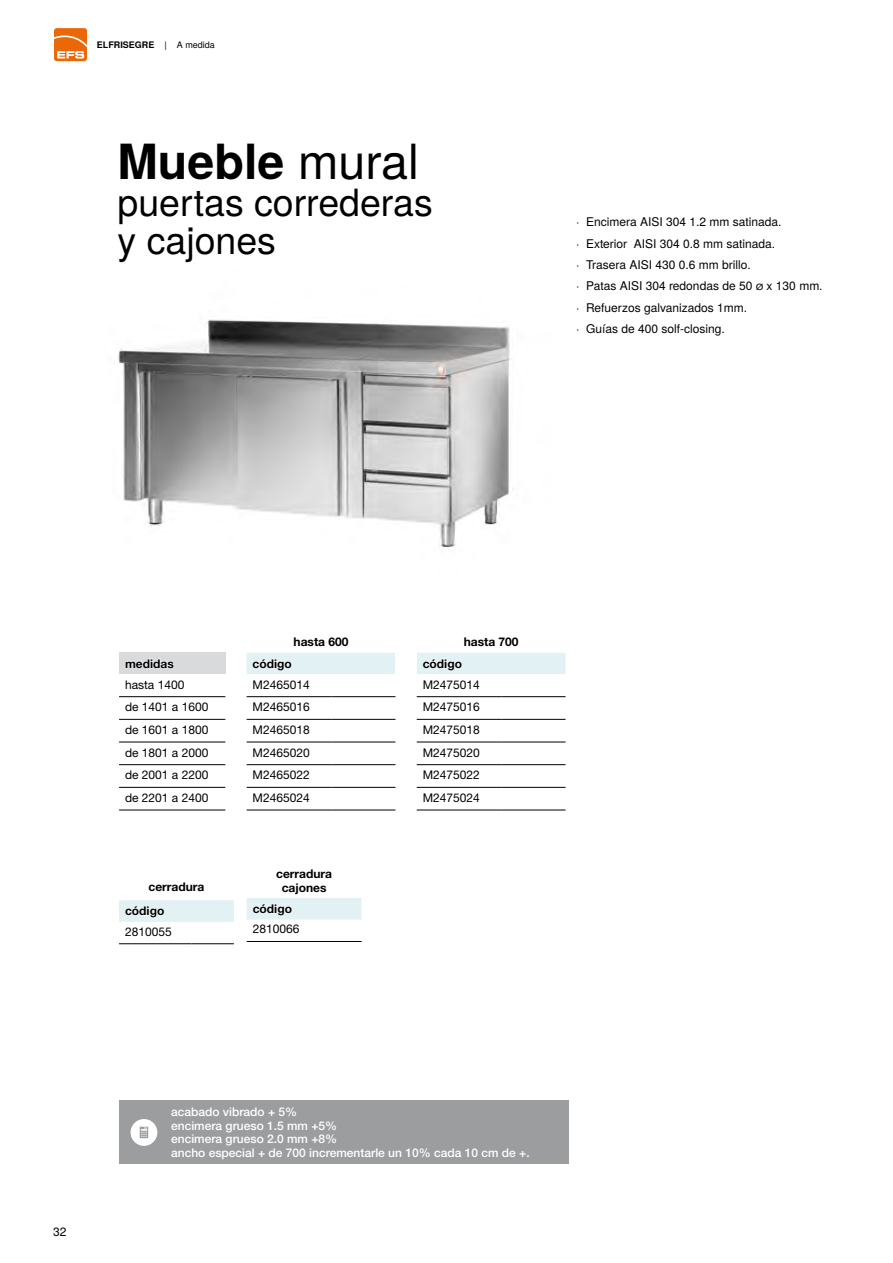
<style>
.page{position:relative;width:893px;height:1263px;background:#fff}
.page>*{position:absolute;margin:0;border:0;box-sizing:border-box;transform-origin:0 0}
.t1{font:700 48.45px "Te X Gyre Heros";color:#000}
.t2{font:37.5px/37.5px "Te X Gyre Heros";color:#000}
.t3{font:12px "Helvetica Neue LT Std";color:#000}
.t4{font:12px/21.5px "Te X Gyre Heros";color:#000}
.t5{font:500 12px/13.5px "Helvetica Neue LT Std";color:#fff}
.t6{font:700 12px/14.4px "Helvetica Neue LT Std";color:#000;text-align:center}
.t7{font:700 9px "Te X Gyre Heros";color:#000}
.s1{font-weight:400}
</style>
<div class="page">
<svg style="left:54px;top:28px;width:33px;height:33px"></svg>
<div style="left:119px;top:653px;width:106px;height:21px;background:#d9dadb"></div>
<hr style="left:119px;top:696px;width:106px;height:1px;background:#000">
<hr style="left:119px;top:719px;width:106px;height:1px;background:#000">
<hr style="left:119px;top:742px;width:106px;height:1px;background:#000">
<hr style="left:119px;top:764px;width:106px;height:1px;background:#000">
<hr style="left:119px;top:787px;width:106px;height:1px;background:#000">
<hr style="left:119px;top:810px;width:106px;height:1px;background:#000">
<hr style="left:247px;top:696px;width:85px;height:1px;background:#000">
<hr style="left:332px;top:696px;width:63px;height:1px;background:#000">
<hr style="left:247px;top:719px;width:85px;height:1px;background:#000">
<hr style="left:332px;top:719px;width:63px;height:1px;background:#000">
<hr style="left:247px;top:742px;width:85px;height:1px;background:#000">
<hr style="left:332px;top:742px;width:63px;height:1px;background:#000">
<hr style="left:247px;top:764px;width:85px;height:1px;background:#000">
<hr style="left:332px;top:764px;width:63px;height:1px;background:#000">
<hr style="left:247px;top:787px;width:85px;height:1px;background:#000">
<hr style="left:332px;top:787px;width:63px;height:1px;background:#000">
<hr style="left:247px;top:810px;width:85px;height:1px;background:#000">
<hr style="left:332px;top:810px;width:63px;height:1px;background:#000">
<hr style="left:417px;top:696px;width:85px;height:1px;background:#000">
<hr style="left:502px;top:696px;width:64px;height:1px;background:#000">
<hr style="left:417px;top:719px;width:85px;height:1px;background:#000">
<hr style="left:502px;top:719px;width:64px;height:1px;background:#000">
<hr style="left:417px;top:742px;width:85px;height:1px;background:#000">
<hr style="left:502px;top:742px;width:64px;height:1px;background:#000">
<hr style="left:417px;top:764px;width:85px;height:1px;background:#000">
<hr style="left:502px;top:764px;width:64px;height:1px;background:#000">
<hr style="left:417px;top:787px;width:85px;height:1px;background:#000">
<hr style="left:502px;top:787px;width:64px;height:1px;background:#000">
<hr style="left:417px;top:810px;width:85px;height:1px;background:#000">
<hr style="left:502px;top:810px;width:64px;height:1px;background:#000">
<svg style="left:125px;top:658px;width:49px;height:11px"></svg>
<svg style="left:247px;top:653px;width:319px;height:21px"></svg>
<img style="left:118px;top:319px;width:395px;height:229px">
<div style="left:119px;top:1100px;width:449px;height:64px;background:#9c9d9f"></div>
<div style="left:131px;top:1119px;width:26px;height:27px;background:#fff;border-radius:50%"></div>
<svg style="left:140px;top:1127px;width:8px;height:11px"></svg>
<hr style="left:247px;top:941px;width:72px;height:1px;background:#000">
<hr style="left:319px;top:941px;width:42px;height:1px;background:#000">
<svg style="left:247px;top:898px;width:114px;height:21px"></svg>
<hr style="left:119px;top:943px;width:72px;height:1px;background:#000">
<hr style="left:191px;top:943px;width:43px;height:1px;background:#000">
<svg style="left:119px;top:900px;width:115px;height:22px"></svg>
<p class="t7" style="left:97px;top:38px;width:119px">ELFRISEGRE <span class="s1">| A medida</span></p>
<h1 class="t1" style="left:118px;top:124px;width:303px">Mueble <span class="s1">mural</span></h1>
<h2 class="t2" style="left:118px;top:181px;width:317px">puertas correderas y cajones</h2>
<p class="t4" style="left:576px;top:210px;width:248px">· Encimera AISI 304 1.2 mm satinada.<br>· Exterior AISI 304 0.8 mm satinada.<br>· Trasera AISI 430 0.6 mm brillo.<br>· Patas AISI 304 redondas de 50 Ø x 130 mm. · Refuerzos galvanizados 1mm.<br>· Guías de 400 solf-closing.</p>
<p class="t6" style="left:294px;top:634px;width:56px">hasta 600</p>
<p class="t6" style="left:464px;top:634px;width:56px">hasta 700</p>
<p class="t6" style="left:125px;top:656px;width:50px">medidas</p>
<p class="t6" style="left:253px;top:656px;width:41px">código</p>
<p class="t6" style="left:423px;top:656px;width:41px">código</p>
<p class="t3" style="left:125px;top:677px;width:61px">hasta 1400</p>
<p class="t3" style="left:253px;top:677px;width:59px">M2465014</p>
<p class="t3" style="left:423px;top:677px;width:59px">M2475014</p>
<p class="t3" style="left:125px;top:700px;width:85px">de 1401 a 1600</p>
<p class="t3" style="left:253px;top:700px;width:59px">M2465016</p>
<p class="t3" style="left:423px;top:700px;width:59px">M2475016</p>
<p class="t3" style="left:125px;top:722px;width:85px">de 1601 a 1800</p>
<p class="t3" style="left:253px;top:722px;width:59px">M2465018</p>
<p class="t3" style="left:423px;top:722px;width:59px">M2475018</p>
<p class="t3" style="left:125px;top:745px;width:85px">de 1801 a 2000</p>
<p class="t3" style="left:253px;top:745px;width:59px">M2465020</p>
<p class="t3" style="left:423px;top:745px;width:59px">M2475020</p>
<p class="t3" style="left:125px;top:768px;width:85px">de 2001 a 2200</p>
<p class="t3" style="left:253px;top:768px;width:59px">M2465022</p>
<p class="t3" style="left:423px;top:768px;width:59px">M2475022</p>
<p class="t3" style="left:125px;top:790px;width:85px">de 2201 a 2400</p>
<p class="t3" style="left:253px;top:790px;width:59px">M2465024</p>
<p class="t3" style="left:423px;top:790px;width:59px">M2475024</p>
<p class="t6" style="left:125px;top:875px;width:81px;line-height:23.9px;text-align:left;text-indent:23px">cerradura código</p>
<p class="t3" style="left:125px;top:924px;width:48px">2810055</p>
<p class="t6" style="left:276px;top:866px;width:58px">cerradura cajones</p>
<p class="t6" style="left:253px;top:901px;width:41px">código</p>
<p class="t3" style="left:253px;top:922px;width:48px">2810066</p>
<p class="t4" style="left:53px;top:1219px;width:15px">32</p>
<p class="t5" style="left:171px;top:1105px;width:360px">acabado vibrado + 5%<br>encimera grueso 1.5 mm +5%<br>encimera grueso 2.0 mm +8%<br>ancho especial + de 700 incrementarle un 10% cada 10 cm de +.</p>
</div>
